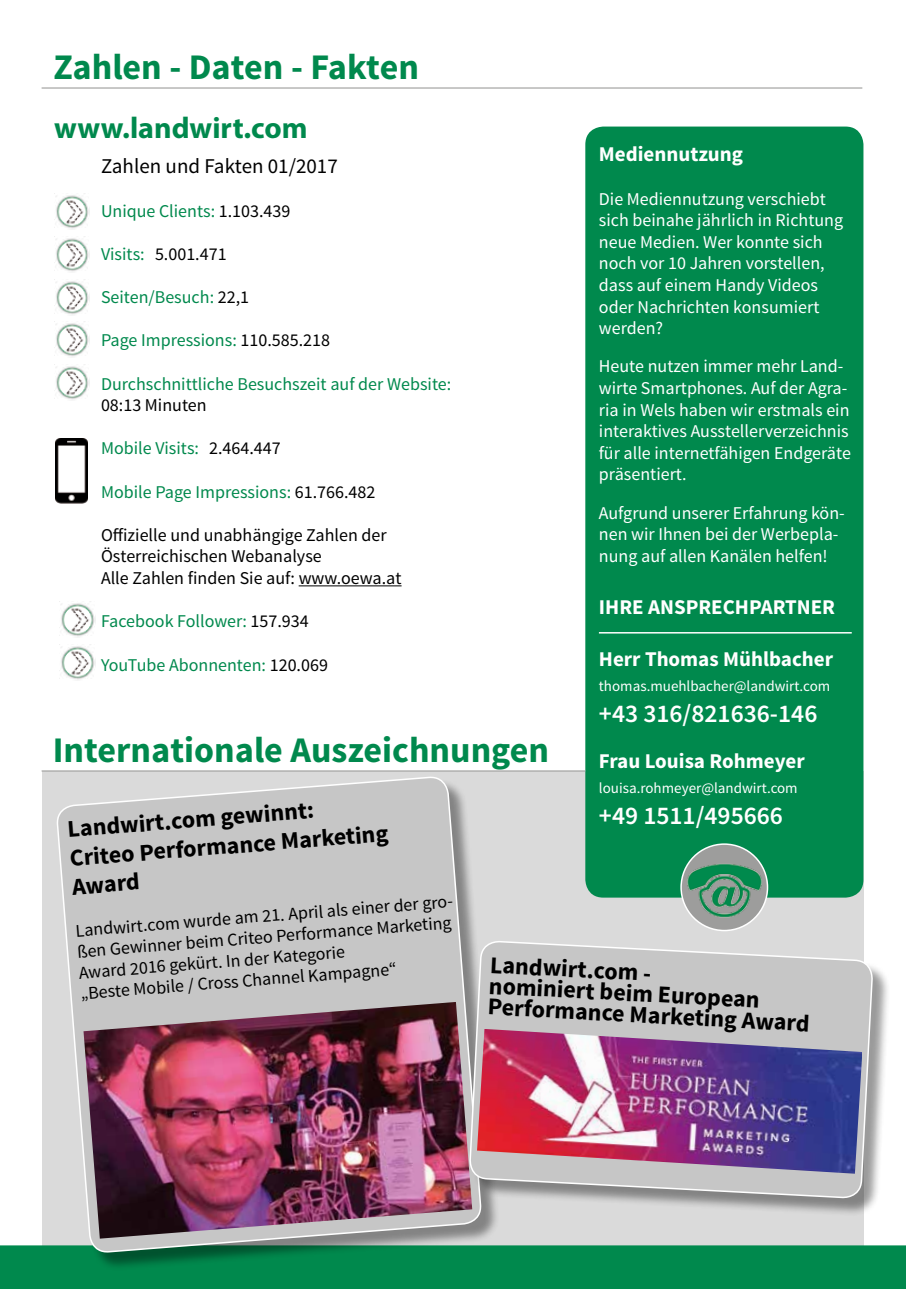
<style>
.page{position:relative;width:906px;height:1289px;background:#fff}
.page>*{position:absolute;margin:0;border:0;box-sizing:border-box;transform-origin:0 0}
.t1{font:700 36px "Source Sans Pro";color:#00894d}
.t2{font:700 30px "Myriad Pro";color:#00894d}
.t3{font:600 25.5px "Source Sans Pro";color:#fff}
.t4{font:700 24px/29.1px "Source Sans Pro";color:#000}
.t5{font:700 21px "Source Sans Pro";color:#fff}
.t6{font:21px "Source Sans Pro";color:#000}
.t7{font:18px/21.6px "Source Sans Pro";color:#fff}
.t8{font:18px/21.1px "Source Sans Pro";color:#000}
.t9{font:18px "Source Sans Pro";color:#00894d}
.t10{font:15px "Source Sans Pro";color:#fff}
.s1{color:#000}
.s2{color:#00894d}
</style>
<div class="page">
<div style="left:42px;top:771px;width:821px;height:504px;background:#dadada"></div>
<div style="left:0;top:1245px;width:906px;height:43px;background:#00894d"></div>
<hr style="left:299px;top:585px;width:102px;height:1px;background:#000">
<div style="left:585px;top:126px;width:278px;height:771px;background:#00894d;border-radius:18px"></div>
<img style="left:54px;top:193px;width:36px;height:36px">
<img style="left:54px;top:236px;width:36px;height:36px">
<img style="left:54px;top:279px;width:36px;height:36px">
<img style="left:54px;top:321px;width:36px;height:36px">
<img style="left:54px;top:364px;width:36px;height:36px">
<img style="left:55px;top:438px;width:32px;height:66px">
<hr style="left:42px;top:87px;width:820px;height:2px;background:#9d9d9c">
<hr style="left:42px;top:770px;width:543px;height:1px;background:#9d9d9c">
<svg style="left:56px;top:770px;width:426px;height:503px"></svg>
<div style="left:472px;top:943px;width:419px;height:273px;background:#000;opacity:.4"></div>
<svg style="left:468px;top:921px;width:405px;height:296px"></svg>
<img style="left:477px;top:1028px;width:385px;height:145px">
<img style="left:83px;top:1001px;width:389px;height:237px">
<div style="left:681px;top:844px;width:86px;height:86px;background:#9d9d9c;border-radius:50%"></div>
<div style="left:680px;top:843px;width:88px;height:88px;border:2px solid #fff;border-radius:50%"></div>
<hr style="left:599px;top:632px;width:252px;height:1px;background:#fff">
<img style="left:61px;top:601px;width:34px;height:36px">
<img style="left:61px;top:644px;width:34px;height:36px">
<img style="left:683px;top:862px;width:82px;height:55px">
<h1 class="t1" style="left:54px;top:44px;width:367px">Zahlen - Daten - Fakten</h1>
<h2 class="t2" style="left:54px;top:108px;width:255px">www.landwirt.com</h2>
<p class="t5" style="left:599px;top:141px;width:146px">Mediennutzung</p>
<p class="t7" style="left:599px;top:188px;width:246px">Die Mediennutzung verschiebt sich beinahe jährlich in Richtung neue Medien. Wer konnte sich noch vor 10 Jahren vorstellen, dass auf einem Handy Videos oder Nachrichten konsumiert werden?</p>
<p class="t7" style="left:599px;top:356px;width:253px">Heute nutzen immer mehr Land&shy;wirte Smartphones. Auf der Agra&shy;ria in Wels haben wir erstmals ein interaktives Ausstellerverzeichnis für alle internetfähigen Endgeräte präsentiert.</p>
<p class="t7" style="left:599px;top:502px;width:247px">Aufgrund unserer Erfahrung kön&shy;nen wir Ihnen bei der Werbepla&shy;nung auf allen Kanälen helfen!</p>
<p class="t5" style="left:599px;top:593px;width:238px">IHRE ANSPRECHPARTNER</p>
<p class="t5" style="left:599px;top:645px;width:236px">Herr Thomas Mühlbacher</p>
<p class="t10" style="left:599px;top:676px;width:233px">thomas.muehlbacher@landwirt.com</p>
<h3 class="t3" style="left:599px;top:697px;width:220px">+43 316/821636-146</h3>
<p class="t5" style="left:599px;top:747px;width:207px">Frau Louisa Rohmeyer</p>
<p class="t10" style="left:599px;top:778px;width:200px">louisa.rohmeyer@landwirt.com</p>
<h3 class="t3" style="left:599px;top:799px;width:186px">+49 1511/495666</h3>
<p class="t6" style="left:101px;top:153px;width:238px">Zahlen und Fakten 01/2017</p>
<p class="t9" style="left:101px;top:199px;width:191px">Unique Clients: <span class="s1">1.103.439</span></p>
<p class="t8" style="left:101px;top:244px;width:127px"><span class="s2">Visits:</span> 5.001.471</p>
<p class="t9" style="left:101px;top:286px;width:150px">Seiten/Besuch: <span class="s1">22,1</span></p>
<p class="t9" style="left:101px;top:329px;width:230px">Page Impressions: <span class="s1">110.585.218</span></p>
<p class="t9" style="left:101px;top:372px;width:352px">Durchschnittliche Besuchszeit auf der Website:</p>
<p class="t8" style="left:101px;top:395px;width:107px">08:13 Minuten</p>
<p class="t9" style="left:101px;top:437px;width:181px">Mobile Visits: <span class="s1">2.464.447</span></p>
<p class="t9" style="left:101px;top:480px;width:276px">Mobile Page Impressions: <span class="s1">61.766.482</span></p>
<p class="t8" style="left:101px;top:524px;width:302px;line-height:21.6px">Offizielle und unabhängige Zahlen der<br>Österreichischen Webanalyse<br>Alle Zahlen finden Sie auf: www.oewa.at</p>
<p class="t9" style="left:101px;top:610px;width:209px">Facebook Follower: <span class="s1">157.934</span></p>
<p class="t9" style="left:101px;top:653px;width:228px">YouTube Abonnenten: <span class="s1">120.069</span></p>
<h1 class="t1" style="left:53px;top:727px;width:498px">Internationale Auszeichnungen</h1>
<h3 class="t4" style="left:67px;top:814px;width:321px;rotate:-4deg">Landwirt.com gewinnt:<br>Criteo Performance Marketing<br>Award</h3>
<p class="t8" style="left:75px;top:918px;width:383px;rotate:-4deg">Landwirt.com wurde am 21. April als einer der gro&shy;ßen Gewinner beim Criteo Performance Marketing Award 2016 gekürt. In der Kategorie<br>„Beste Mobile / Cross Channel Kampagne“</p>
<h3 class="t4" style="left:490px;top:954px;width:324px;line-height:21px;rotate:3deg">Landwirt.com -<br>nominiert beim European<br>Performance Marketing Award</h3>
</div>
